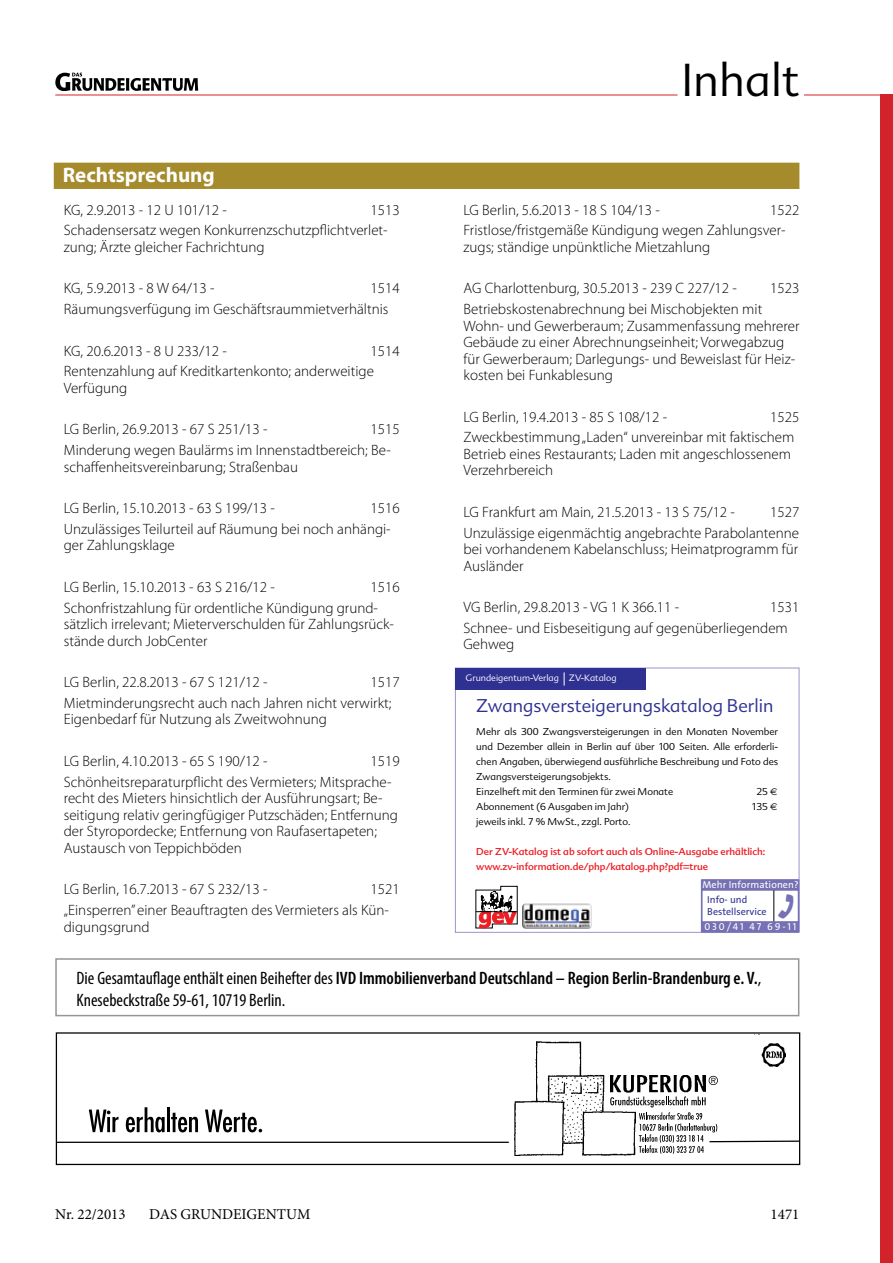
<style>
.page{position:relative;width:893px;height:1263px;background:#fff}
.page>*{position:absolute;margin:0;border:0;box-sizing:border-box;transform-origin:0 0}
.t1{font:300 45px "Advert";color:#000}
.t2{font:700 21px "Myriad Pro";color:#fff}
.t3{font:condensed 18px/21px "Myriad Pro";color:#000}
.t4{font:300 18px "Advert";color:#2e3092}
.t5{font:300 15px/20.7px "Myriad Pro";color:#000}
.t6{font:15px "Minion Pro";color:#000}
.t7{font:10.05px/11.7px "LBS Thesis";color:#2e3092}
.t8{font:10.05px "LBS Thesis";letter-spacing:.015em;color:#fff}
.t9{font:10.05px "LBS Thesis";letter-spacing:.18em;color:#fff}
.t10{font:300 9.75px/15px "Advert";color:#000}
.t11{font:9.75px/15px "Advert";color:#ed1d24}
.t12{font:300 9px "Advert";color:#fff}
.s1{font-family:"Euro Sans";font-weight:400}
.s2{font-weight:600}
</style>
<div class="page">
<div style="left:880px;top:95px;width:13px;height:1168px;background:#d2232a"></div>
<svg style="left:55px;top:73px;width:143px;height:18px"></svg>
<hr style="left:55px;top:95px;width:622px;height:1px;background:#d2232a">
<hr style="left:804px;top:95px;width:89px;height:1px;background:#d2232a">
<div style="left:54px;top:163px;width:745px;height:26px;background:#a58b2c"></div>
<div style="left:55px;top:958px;width:744px;height:58px;border:2px solid #939598"></div>
<img style="left:754px;top:1034px;width:31px;height:32px">
<div style="left:56px;top:1032px;width:744px;height:133px;border:1px solid #000"></div>
<img style="left:514px;top:1042px;width:122px;height:113px">
<img style="left:611px;top:1076px;width:95px;height:16px">
<svg style="left:709px;top:1076px;width:9px;height:9px"></svg>
<svg style="left:55px;top:1096px;width:746px;height:58px"></svg>
<div style="left:455px;top:668px;width:190px;height:21px;background:#2e3092"></div>
<svg style="left:564px;top:672px;width:1px;height:14px"></svg>
<div style="left:701px;top:889px;width:98px;height:34px;background:#fff;border:2px solid #7670b4"></div>
<hr style="left:773px;top:890px;width:1px;height:32px;background:#000">
<div style="left:701px;top:879px;width:98px;height:11px;background:#7670b4;border:2px solid #7670b4"></div>
<div style="left:701px;top:921px;width:98px;height:12px;background:#7670b4;border:2px solid #7670b4"></div>
<img style="left:522px;top:904px;width:69px;height:24px">
<svg style="left:476px;top:886px;width:41px;height:42px"></svg>
<svg style="left:796px;top:893px;width:1px;height:26px"></svg>
<h2 class="t2" style="left:63px;top:162px;width:154px">Rechtsprechung</h2>
<p class="t5" style="left:64px;top:199px;width:165px">KG, 2.9.2013 - 12 U 101/12 -</p>
<p class="t5" style="left:64px;top:199px;width:337px;text-indent:307px">1513<br>Schadensersatz wegen Konkurrenzschutzpflichtverlet-</p>
<p class="t5" style="left:64px;top:236px;width:202px">zung; Ärzte gleicher Fachrichtung</p>
<p class="t5" style="left:64px;top:278px;width:152px">KG, 5.9.2013 - 8 W 64/13 -</p>
<p class="t5" style="left:64px;top:278px;width:337px;text-indent:307px">1514<br>Räumungsverfügung im Geschäftsraummietverhältnis</p>
<p class="t5" style="left:64px;top:340px;width:165px">KG, 20.6.2013 - 8 U 233/12 -</p>
<p class="t5" style="left:64px;top:340px;width:337px;text-indent:307px">1514<br>Rentenzahlung auf Kreditkartenkonto; anderweitige</p>
<p class="t5" style="left:64px;top:377px;width:65px">Verfügung</p>
<p class="t5" style="left:64px;top:419px;width:205px">LG Berlin, 26.9.2013 - 67 S 251/13 -</p>
<p class="t5" style="left:64px;top:419px;width:337px;text-indent:307px">1515<br>Minderung wegen Baulärms im Innenstadtbereich; Be-</p>
<p class="t5" style="left:64px;top:456px;width:236px">schaffenheitsvereinbarung; Straßenbau</p>
<p class="t5" style="left:64px;top:498px;width:213px">LG Berlin, 15.10.2013 - 63 S 199/13 -</p>
<p class="t5" style="left:64px;top:498px;width:337px;text-indent:307px">1516<br>Unzulässiges Teilurteil auf Räumung bei noch anhängi-</p>
<p class="t5" style="left:64px;top:535px;width:113px">ger Zahlungsklage</p>
<p class="t5" style="left:64px;top:576px;width:213px">LG Berlin, 15.10.2013 - 63 S 216/12 -</p>
<p class="t5" style="left:64px;top:576px;width:337px;text-indent:307px">1516<br>Schonfristzahlung für ordentliche Kündigung grund-</p>
<p class="t5" style="left:64px;top:616px;width:332px;line-height:16.5px">sätzlich irrelevant; Mieterverschulden für Zahlungsrück&shy;stände durch JobCenter</p>
<p class="t5" style="left:64px;top:672px;width:205px">LG Berlin, 22.8.2013 - 67 S 121/12 -</p>
<p class="t5" style="left:64px;top:672px;width:337px;text-indent:307px">1517<br>Mietminderungsrecht auch nach Jahren nicht verwirkt;</p>
<p class="t5" style="left:64px;top:709px;width:265px">Eigenbedarf für Nutzung als Zweitwohnung</p>
<p class="t5" style="left:64px;top:750px;width:205px">LG Berlin, 4.10.2013 - 65 S 190/12 -</p>
<p class="t5" style="left:64px;top:750px;width:337px;text-indent:307px">1519<br>Schönheitsreparaturpflicht des Vermieters; Mitsprache-</p>
<p class="t5" style="left:64px;top:790px;width:336px;line-height:16.5px">recht des Mieters hinsichtlich der Ausführungsart; Be&shy;seitigung relativ geringfügiger Putzschäden; Entfernung der Styropordecke; Entfernung von Raufasertapeten; Austausch von Teppichböden</p>
<p class="t5" style="left:64px;top:879px;width:205px">LG Berlin, 16.7.2013 - 67 S 232/13 -</p>
<p class="t5" style="left:64px;top:879px;width:337px;text-indent:307px">1521 „Einsperren” einer Beauftragten des Vermieters als Kün-</p>
<p class="t5" style="left:64px;top:916px;width:87px">digungsgrund</p>
<h1 class="t1" style="left:681px;top:54px;width:119px">Inhalt</h1>
<p class="t5" style="left:463px;top:199px;width:198px">LG Berlin, 5.6.2013 - 18 S 104/13 -</p>
<p class="t5" style="left:463px;top:199px;width:337px;text-indent:307px">1522<br>Fristlose/fristgemäße Kündigung wegen Zahlungsver-</p>
<p class="t5" style="left:463px;top:236px;width:248px">zugs; ständige unpünktliche Mietzahlung</p>
<p class="t5" style="left:463px;top:278px;width:275px">AG Charlottenburg, 30.5.2013 - 239 C 227/12 -</p>
<p class="t5" style="left:770px;top:278px;width:31px">1523</p>
<p class="t5" style="left:463px;top:301px;width:337px;line-height:16.5px">Betriebskostenabrechnung bei Mischobjekten mit Wohn- und Gewerberaum; Zusammenfassung mehrerer Gebäude zu einer Abrechnungseinheit; Vorwegabzug für Gewerberaum; Darlegungs- und Beweislast für Heiz&shy;kosten bei Funkablesung</p>
<p class="t5" style="left:463px;top:406px;width:205px">LG Berlin, 19.4.2013 - 85 S 108/12 -</p>
<p class="t5" style="left:463px;top:406px;width:337px;text-indent:307px">1525<br>Zweckbestimmung „Laden“ unvereinbar mit faktischem</p>
<p class="t5" style="left:463px;top:445px;width:329px;line-height:16.5px">Betrieb eines Restaurants; Laden mit angeschlossenem<br>Verzehrbereich</p>
<p class="t5" style="left:463px;top:501px;width:273px">LG Frankfurt am Main, 21.5.2013 - 13 S 75/12 -</p>
<p class="t5" style="left:463px;top:501px;width:337px;text-align:right">1527<br>Unzulässige eigenmächtig angebrachte Parabolantenne</p>
<p class="t5" style="left:463px;top:541px;width:336px;line-height:16.5px">bei vorhandenem Kabelanschluss; Heimatprogramm für<br>Ausländer</p>
<p class="t5" style="left:463px;top:597px;width:217px">VG Berlin, 29.8.2013 - VG 1 K 366.11 -</p>
<p class="t5" style="left:463px;top:597px;width:337px;text-indent:307px">1531<br>Schnee- und Eisbeseitigung auf gegenüberliegendem</p>
<p class="t5" style="left:463px;top:634px;width:52px">Gehweg</p>
<p class="t12" style="left:466px;top:673px;width:152px">Grundeigentum-Verlag ZV-Katalog</p>
<p class="t4" style="left:476px;top:695px;width:299px">Zwangsversteigerungskatalog Berlin</p>
<p class="t10" style="left:476px;top:724px;width:303px">Mehr als 300 Zwangsversteigerungen in den Monaten November und Dezember allein in Berlin auf über 100 Seiten. Alle erforderli&shy;chen Angaben, überwiegend ausführliche Beschreibung und Foto des Zwangsversteigerungsobjekts.<br>Einzelheft mit den Terminen für zwei Monate</p>
<p class="t10" style="left:756px;top:784px;width:23px">25<span class="s1">€</span></p>
<p class="t10" style="left:476px;top:799px;width:154px">Abonnement (6 Ausgaben im Jahr)</p>
<p class="t10" style="left:752px;top:799px;width:27px">135 <span class="s1">€</span></p>
<p class="t10" style="left:476px;top:814px;width:156px">jeweils inkl. 7 % MwSt., zzgl. Porto.</p>
<p class="t11" style="left:476px;top:844px;width:291px">Der ZV-Katalog ist ab sofort auch als Online-Ausgabe erhältlich: www.zv-information.de/php/katalog.php?pdf=true</p>
<p class="t8" style="left:702px;top:880px;width:98px">Mehr Informationen?</p>
<p class="t9" style="left:704px;top:921px;width:94px">030/41 47 69-11</p>
<p class="t7" style="left:707px;top:894px;width:61px">Info- und<br>Bestellservice</p>
<p class="t3" style="left:77px;top:968px;width:686px">Die Gesamtauflage enthält einen Beihefter des <span class="s2">IVD Immobilienverband Deutschland – Region Berlin-Brandenburg e. V.</span>,<br>Knesebeckstraße 59-61, 10719 Berlin.</p>
<p class="t6" style="left:55px;top:1204px;width:72px">Nr. 22/2013</p>
<p class="t6" style="left:149px;top:1204px;width:163px">DAS GRUNDEIGENTUM</p>
<p class="t6" style="left:771px;top:1204px;width:30px">1471</p>
</div>
